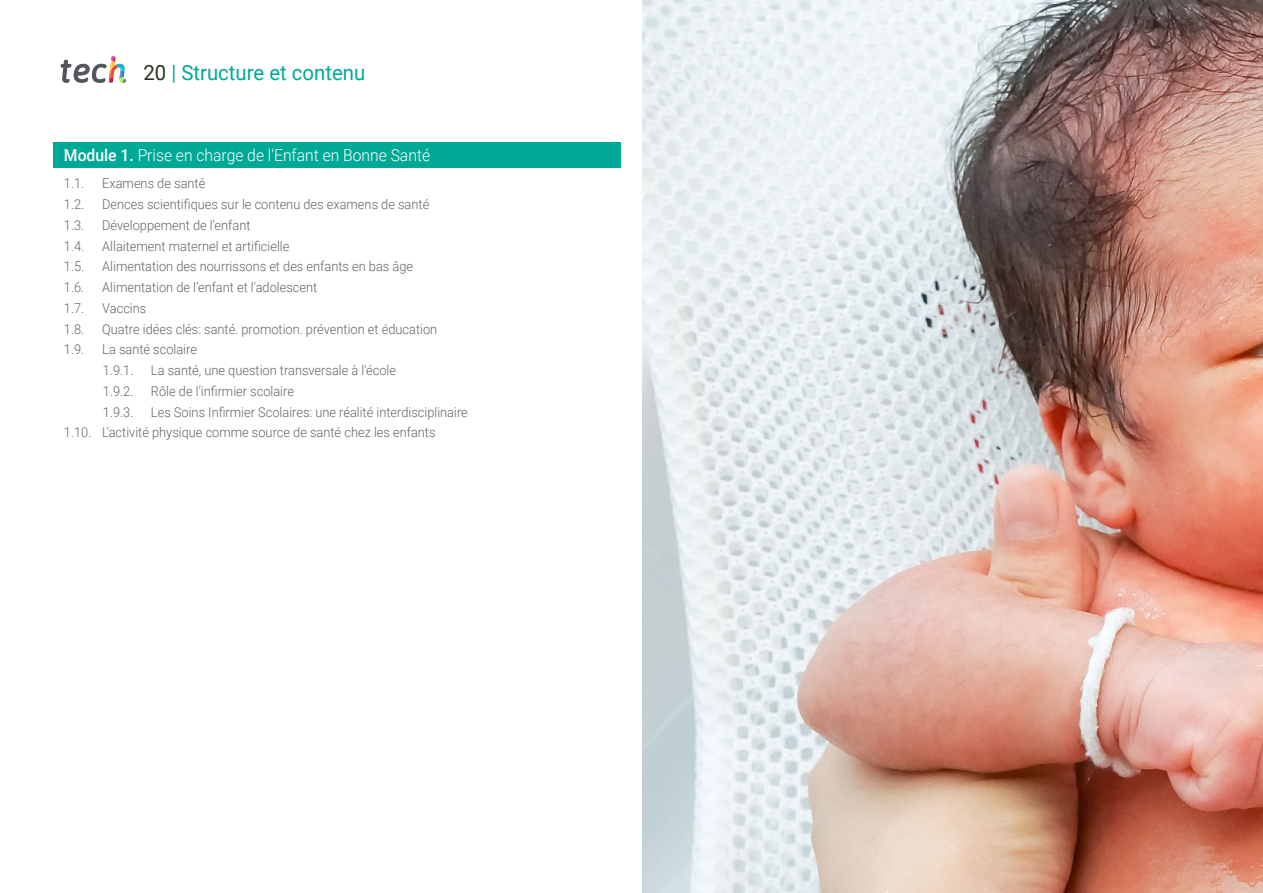
<style>
.page{position:relative;width:1263px;height:893px;background:#fff}
.page>*{position:absolute;margin:0;border:0;box-sizing:border-box;transform-origin:0 0}
.t1{font:21px "Roboto";color:#00a996}
.t2{font:300 16.5px "Roboto";color:#fff;scale:.95 1}
.t3{font:300 13.5px/20.7px "Roboto";color:#61646a;scale:.95 1}
.s1{color:#312e20}
.s2{font-weight:500}
</style>
<div class="page">
<div style="left:53px;top:142px;width:568px;height:25px;background:#00a996"></div>
<svg style="left:61px;top:56px;width:65px;height:27px"></svg>
<img style="left:642px;top:0;width:621px;height:893px">
<h1 class="t1" style="left:144px;top:57px;width:223px"><span class="s1">20</span> | Structure et contenu</h1>
<p class="t2" style="left:64px;top:144px;width:387px"><span class="s2">Module 1.</span> Prise en charge de l'Enfant en Bonne Santé</p>
<p class="t3" style="left:64px;top:173px;width:23px">1.1.</p>
<p class="t3" style="left:102px;top:173px;width:110px">Examens de santé</p>
<p class="t3" style="left:64px;top:193px;width:23px">1.2.</p>
<p class="t3" style="left:102px;top:193px;width:346px">Dences scientifiques sur le contenu des examens de santé</p>
<p class="t3" style="left:64px;top:214px;width:23px">1.3.</p>
<p class="t3" style="left:102px;top:214px;width:158px">Développement de l'enfant</p>
<p class="t3" style="left:64px;top:235px;width:23px">1.4.</p>
<p class="t3" style="left:102px;top:235px;width:199px">Allaitement maternel et artificielle</p>
<p class="t3" style="left:64px;top:256px;width:23px">1.5.</p>
<p class="t3" style="left:102px;top:256px;width:329px">Alimentation des nourrissons et des enfants en bas âge</p>
<p class="t3" style="left:64px;top:276px;width:23px">1.6.</p>
<p class="t3" style="left:102px;top:276px;width:228px">Alimentation de l’enfant et l'adolescent</p>
<p class="t3" style="left:64px;top:297px;width:23px">1.7.</p>
<p class="t3" style="left:102px;top:297px;width:48px">Vaccins</p>
<p class="t3" style="left:64px;top:318px;width:23px">1.8.</p>
<p class="t3" style="left:102px;top:318px;width:354px">Quatre idées clés: santé. promotion. prévention et éducation</p>
<p class="t3" style="left:64px;top:339px;width:23px">1.9.</p>
<p class="t3" style="left:102px;top:339px;width:101px">La santé scolaire<br>1.9.1.</p>
<p class="t3" style="left:151px;top:359px;width:260px">La santé, une question transversale à l'école</p>
<p class="t3" style="left:103px;top:380px;width:34px">1.9.2.</p>
<p class="t3" style="left:151px;top:380px;width:152px">Rôle de l'infirmier scolaire</p>
<p class="t3" style="left:103px;top:401px;width:34px">1.9.3.</p>
<p class="t3" style="left:64px;top:401px;width:427px;text-indent:87px">Les Soins Infirmier Scolaires: une réalité interdisciplinaire<br>1.10. L'activité physique comme source de santé chez les enfants</p>
</div>
